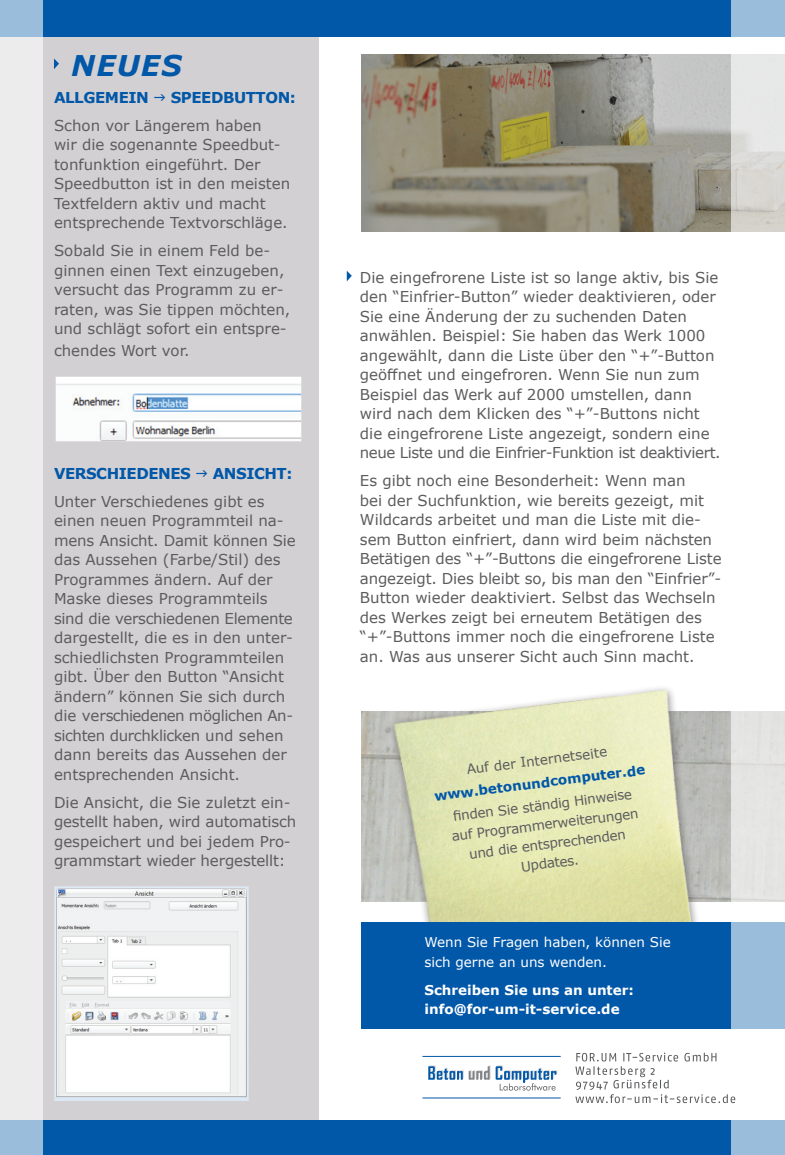
<style>
.page{position:relative;width:785px;height:1155px;background:#fff}
.page>*{position:absolute;margin:0;border:0;box-sizing:border-box;transform-origin:0 0}
.t1{font:italic 700 28.5px "Verdana";letter-spacing:.035em;color:#0157a8}
.t2{font:15px/19.5px "Verdana";color:#5c5c5e}
.t3{font:700 15px "Verdana";letter-spacing:-.03em;color:#0157a8}
.t4{font:13.5px/19.5px "Verdana";color:#5c5c5e;text-align:center}
.t5{font:13.5px/19.5px "Verdana";color:#fff}
.t6{font:700 13.5px/19.5px "Verdana";color:#fff}
.t7{font:700 13.5px "Verdana";color:#0157a8}
</style>
<div class="page">
<div style="left:0;top:32px;width:319px;height:1088px;background:#d2d0d2"></div>
<img style="left:362px;top:54px;width:369px;height:178px">
<img style="left:55px;top:376px;width:246px;height:65px">
<img style="left:55px;top:886px;width:193px;height:215px">
<img style="left:709px;top:711px;width:22px;height:190px">
<div style="left:0;top:0;width:785px;height:36px;background:#0157a8"></div>
<div style="left:0;top:1120px;width:785px;height:35px;background:#0157a8"></div>
<img style="left:362px;top:688px;width:347px;height:235px">
<div style="left:362px;top:923px;width:423px;height:106px;background:#0157a8"></div>
<div style="left:0;top:0;width:43px;height:1155px;background:#edeced"></div>
<svg style="left:731px;top:0;width:54px;height:1155px"></svg>
<svg style="left:428px;top:1065px;width:62px;height:15px"></svg>
<svg style="left:496px;top:1065px;width:61px;height:26px"></svg>
<hr style="left:422px;top:1056px;width:139px;height:1px;background:#0157a8">
<hr style="left:422px;top:1098px;width:139px;height:1px;background:#0157a8">
<svg style="left:575px;top:1052px;width:160px;height:51px"></svg>
<svg style="left:347px;top:271px;width:5px;height:10px"></svg>
<svg style="left:54px;top:59px;width:5px;height:10px"></svg>
<h1 class="t1" style="left:71px;top:45px;width:112px">NEUES</h1>
<p class="t3" style="left:54px;top:86px;width:96px">ALLGEMEIN</p>
<p class="t3" style="left:171px;top:86px;width:127px">SPEEDBUTTON:</p>
<p class="t2" style="left:54px;top:115px;width:238px">Schon vor Längerem haben<br>wir die sogenannte Speedbut&shy;tonfunktion eingeführt. Der<br>Speedbutton ist in den meisten<br>Textfeldern aktiv und macht entsprechende Textvorschläge.</p>
<p class="t2" style="left:54px;top:241px;width:238px">Sobald Sie in einem Feld be&shy;ginnen einen Text einzugeben, versucht das Programm zu er&shy;raten, was Sie tippen möchten, und schlägt sofort ein entspre-</p>
<p class="t2" style="left:54px;top:340px;width:137px">chendes Wort vor.</p>
<p class="t3" style="left:54px;top:462px;width:138px">VERSCHIEDENES</p>
<p class="t3" style="left:213px;top:462px;width:81px">ANSICHT:</p>
<p class="t2" style="left:54px;top:491px;width:243px">Unter Verschiedenes gibt es einen neuen Programmteil na&shy;mens Ansicht. Damit können Sie das Aussehen (Farbe/Stil) des<br>Programmes ändern. Auf der<br>Maske dieses Programmteils sind die verschiedenen Elemente dargestellt, die es in den unter&shy;schiedlichsten Programmteilen gibt. Über den Button “Ansicht ändern” können Sie sich durch die verschiedenen möglichen An&shy;sichten durchklicken und sehen dann bereits das Aussehen der entsprechenden Ansicht.</p>
<p class="t2" style="left:54px;top:792px;width:244px">Die Ansicht, die Sie zuletzt ein&shy;gestellt haben, wird automatisch gespeichert und bei jedem Pro&shy;grammstart wieder hergestellt:</p>
<p class="t2" style="left:360px;top:267px;width:362px">Die eingefrorene Liste ist so lange aktiv, bis Sie den “Einfrier-Button” wieder deaktivieren, oder Sie eine Änderung der zu suchenden Daten anwählen. Beispiel: Sie haben das Werk 1000 angewählt, dann die Liste über den “+”-Button geöffnet und eingefroren. Wenn Sie nun zum Beispiel das Werk auf 2000 umstellen, dann wird nach dem Klicken des “+”-Buttons nicht die eingefrorene Liste angezeigt, sondern eine neue Liste und die Einfrier-Funktion ist deaktiviert.</p>
<p class="t2" style="left:360px;top:471px;width:363px">Es gibt noch eine Besonderheit: Wenn man<br>bei der Suchfunktion, wie bereits gezeigt, mit Wildcards arbeitet und man die Liste mit die&shy;sem Button einfriert, dann wird beim nächsten Betätigen des “+”-Buttons die eingefrorene Liste angezeigt. Dies bleibt so, bis man den “Einfrier”- Button wieder deaktiviert. Selbst das Wechseln des Werkes zeigt bei erneutem Betätigen des “+”-Buttons immer noch die eingefrorene Liste an. Was aus unserer Sicht auch Sinn macht.</p>
<p class="t4" style="left:465px;top:759px;width:143px;rotate:-7deg">Auf der Internetseite</p>
<p class="t7" style="left:433px;top:786px;width:214px;rotate:-7deg">www.betonundcomputer.de</p>
<p class="t4" style="left:448px;top:807px;width:189px;rotate:-7deg">fi nden Sie ständig Hinweise auf Programmerweiterungen und die entsprechenden<br>Updates.</p>
<p class="t5" style="left:424px;top:932px;width:248px">Wenn Sie Fragen haben, können Sie sich gerne an uns wenden.</p>
<p class="t6" style="left:424px;top:980px;width:211px">Schreiben Sie uns an unter: info@for-um-it-service.de</p>
</div>
